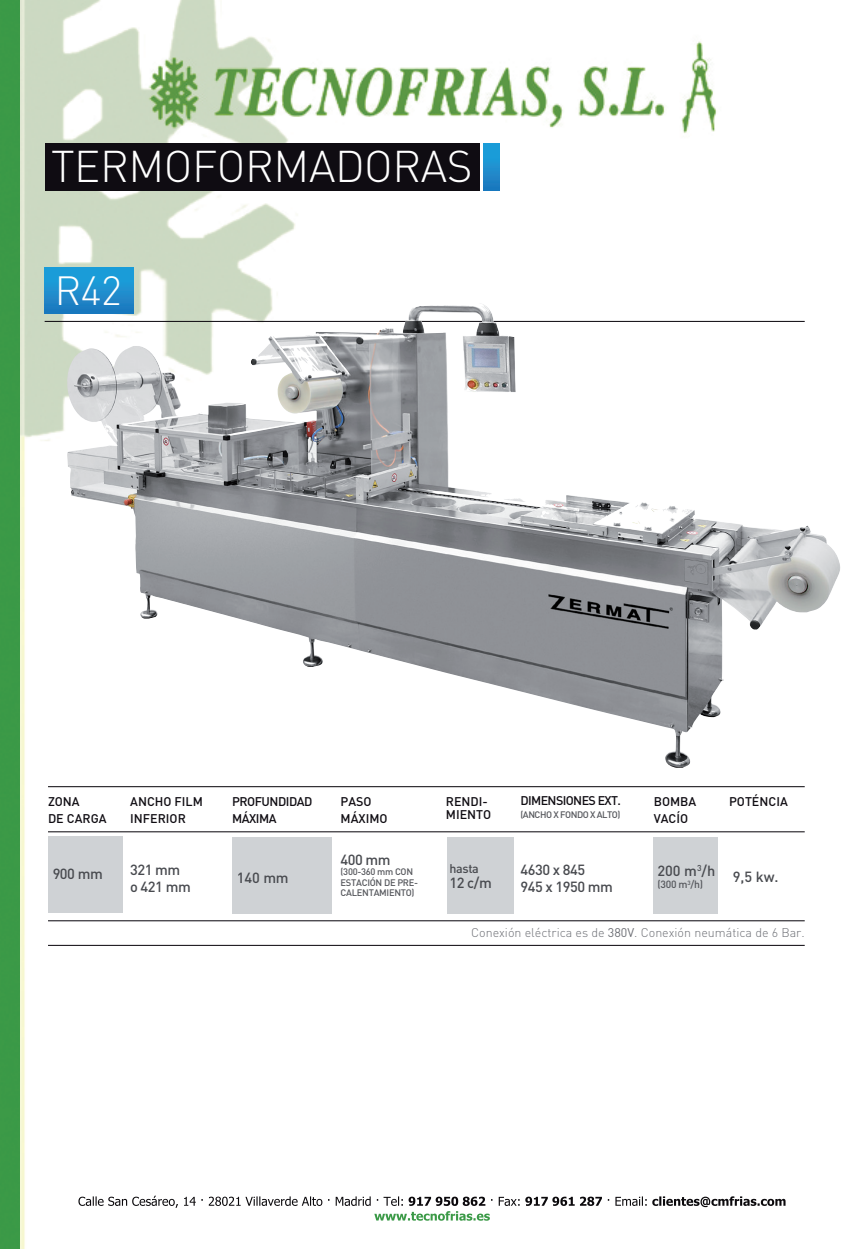
<style>
.page{position:relative;width:864px;height:1249px;background:#fff}
.page>*{position:absolute;margin:0;border:0;box-sizing:border-box;transform-origin:0 0}
.t1{font:300 43.8px "DIN";letter-spacing:-.01em;color:#fff}
.t2{font:300 40.2px "DIN";color:#fff}
.t3{font:500 14.55px/16.6px "DIN";letter-spacing:-.03em;color:#484a4f}
.t4{font:500 12.45px/16.6px "DIN";color:#0f0c12}
.t5{font:300 12.45px "DIN";color:#6d6f75}
.t6{font:500 12.45px/16.6px "DIN";letter-spacing:-.04em;color:#0f0c12}
.t7{font:500 12.45px "DIN";letter-spacing:-.05em;color:#0f0c12}
.t8{font:500 12.45px "DIN";color:#484a4f}
.t9{font:500 10.35px "DIN";color:#55575c}
.t10{font:500 9.3px/10.4px "DIN";letter-spacing:-.03em;color:#55575c}
.t11{font:500 9.3px "DIN";letter-spacing:-.05em;color:#55575c}
.s1{font-weight:400}
</style>
<div class="page">
<img style="left:19px;top:0;width:821px;height:1248px">
<div style="left:0;top:0;width:19px;height:1248px;background:#3b9947"></div>
<img style="left:93px;top:1195px;width:649px;height:10px">
<div style="left:483px;top:143px;width:17px;height:48px;background:linear-gradient(to bottom,#1ba5de,#1e79bf)"></div>
<div style="left:45px;top:143px;width:434px;height:48px;background:#0f0c12"></div>
<hr style="left:45px;top:321px;width:760px;height:1px;background:#0f0c12">
<div style="left:45px;top:267px;width:88px;height:46px;background:linear-gradient(to bottom,#1ba5de,#1e7abf)"></div>
<hr style="left:48px;top:786px;width:757px;height:1px;background:#0f0c12">
<hr style="left:48px;top:920px;width:757px;height:1px;background:#0f0c12">
<hr style="left:48px;top:944px;width:757px;height:2px;background:#0f0c12">
<div style="left:654px;top:836px;width:64px;height:77px;background:#cfd2d5"></div>
<div style="left:48px;top:835px;width:75px;height:77px;background:#cfd2d5"></div>
<hr style="left:48px;top:831px;width:757px;height:1px;background:#0f0c12">
<div style="left:447px;top:836px;width:67px;height:77px;background:#cfd2d5"></div>
<div style="left:232px;top:836px;width:100px;height:77px;background:#cfd2d5"></div>
<img style="left:310px;top:303px;width:179px;height:37px">
<h1 class="t1" style="left:51px;top:139px;width:423px">TERMOFORMADORAS</h1>
<h2 class="t2" style="left:55px;top:266px;width:68px">R42</h2>
<p class="t4" style="left:48px;top:793px;width:60px">ZONA<br>DE CARGA</p>
<p class="t3" style="left:53px;top:865px;width:52px">900 mm</p>
<p class="t4" style="left:130px;top:793px;width:74px">ANCHO FILM<br>INFERIOR</p>
<p class="t4" style="left:341px;top:793px;width:49px">PASO<br>MÁXIMO</p>
<p class="t4" style="left:446px;top:795px;width:47px;line-height:12.5px">RENDI-<br>MIENTO</p>
<p class="t4" style="left:654px;top:793px;width:44px">BOMBA<br>VACÍO</p>
<p class="t4" style="left:729px;top:793px;width:60px">POTÉNCIA</p>
<p class="t6" style="left:232px;top:793px;width:82px">PROFUNDIDAD<br>MÁXIMA</p>
<p class="t7" style="left:520px;top:793px;width:102px">DIMENSIONES EXT.</p>
<p class="t11" style="left:520px;top:808px;width:102px">(ANCHO X FONDO X ALTO)</p>
<p class="t3" style="left:341px;top:850px;width:52px">400 mm</p>
<p class="t10" style="left:341px;top:866px;width:79px">(300-360 mm CON<br>ESTACIÓN DE PRE-<br>CALENTAMIENTO)</p>
<p class="t8" style="left:450px;top:860px;width:31px">hasta</p>
<p class="t3" style="left:130px;top:861px;width:62px">321 mm o 421 mm</p>
<p class="t3" style="left:520px;top:861px;width:94px">4630 x 845<br>945 x 1950 mm</p>
<p class="t3" style="left:237px;top:869px;width:53px">140 mm</p>
<p class="t3" style="left:450px;top:873px;width:44px">12 c/m</p>
<p class="t3" style="left:657px;top:861px;width:59px">200 m<sup>3</sup>/h</p>
<p class="t9" style="left:657px;top:878px;width:47px">(300 m<sup>3</sup>/h)</p>
<p class="t3" style="left:733px;top:868px;width:47px">9,5 kw.</p>
<p class="t5" style="left:471px;top:925px;width:335px">Conexión eléctrica es de <span class="s1">380V</span>. Conexión neumática de 6 Bar.</p>
</div>
